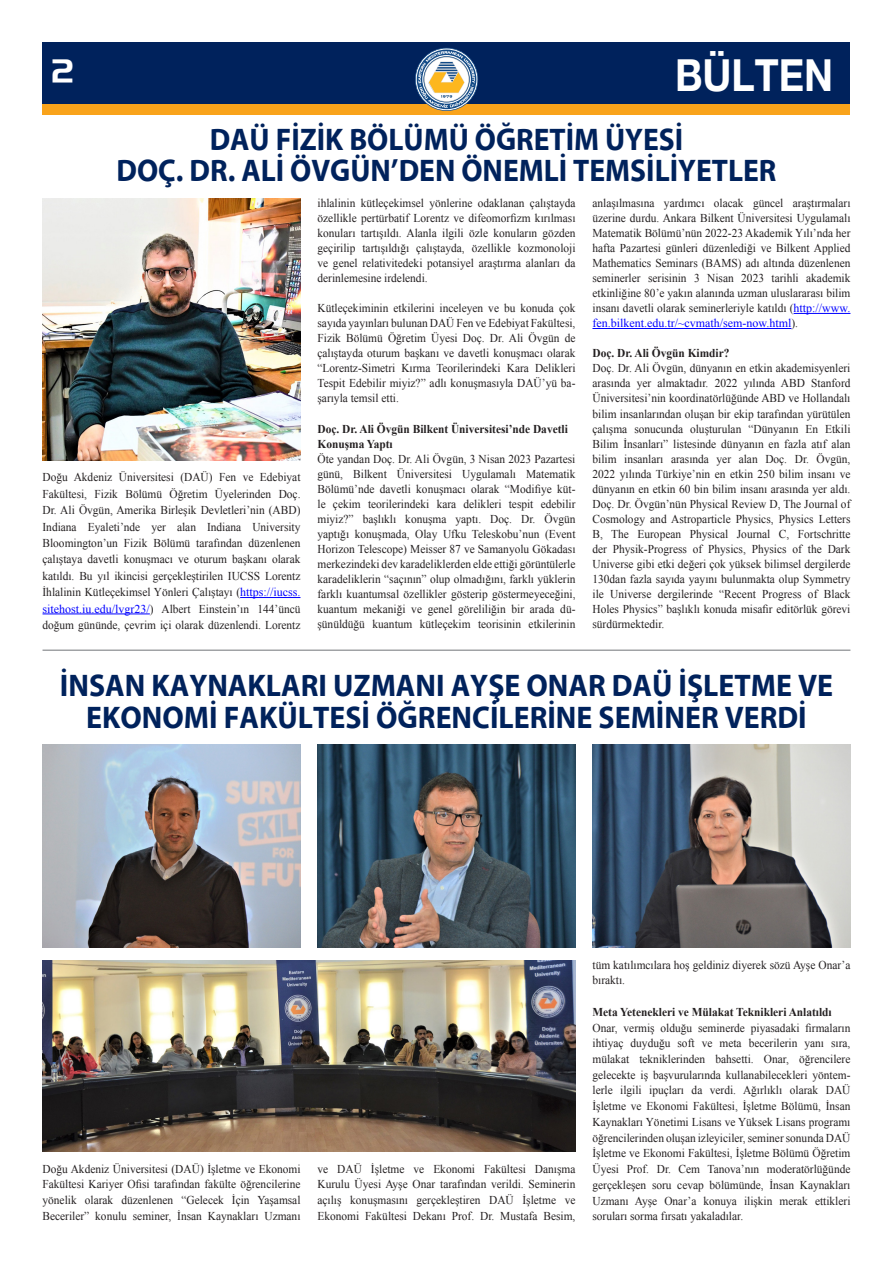
<style>
.page{position:relative;width:893px;height:1263px;background:#fff}
.page>*{position:absolute;margin:0;border:0;box-sizing:border-box;transform-origin:0 0}
.t1{font:700 44.1px "Helvetica Neue EMU";color:#fff;scale:.89 1}
.t2{font:700 31.5px/31.5px "Myriad EMU";color:#00225c;text-align:center;scale:.95 1}
.t3{font:700 31.5px "Myriad EMU";color:#00225c;scale:.94 1}
.t4{font:31.5px "Handel EMU";color:#fff}
.t5{font:12px/15px "Times New Roman";color:#231f20;text-align:justify;scale:.95 1}
.t6{font:700 12px/15px "Times New Roman";color:#231f20;scale:.95 1}
.s1{color:#00f}
</style>
<div class="page">
<div style="left:43px;top:43px;width:807px;height:72px;background:#f9a31b"></div>
<div style="left:43px;top:43px;width:807px;height:61px;background:#00225c"></div>
<svg style="left:415px;top:48px;width:63px;height:63px"></svg>
<hr style="left:240px;top:597px;width:60px;height:1px;background:#00f">
<hr style="left:43px;top:614px;width:107px;height:1px;background:#00f">
<hr style="left:794px;top:313px;width:56px;height:1px;background:#00f">
<hr style="left:592px;top:328px;width:199px;height:1px;background:#00f">
<img style="left:43px;top:198px;width:257px;height:262px">
<hr style="left:43px;top:649px;width:807px;height:2px;background:#939598">
<img style="left:43px;top:745px;width:257px;height:203px">
<img style="left:317px;top:745px;width:258px;height:203px">
<img style="left:592px;top:745px;width:258px;height:203px">
<img style="left:43px;top:960px;width:533px;height:191px">
<p class="t4" style="left:52px;top:52px;width:23px">2</p>
<p class="t1" style="left:675px;top:48px;width:179px">BÜLTEN</p>
<p class="t3" style="left:210px;top:122px;width:505px">DAÜ FİZİK BÖLÜMÜ ÖĞRETİM ÜYESİ</p>
<p class="t3" style="left:117px;top:154px;width:703px">DOÇ. DR. ALİ ÖVGÜN’DEN ÖNEMLİ TEMSİLİYETLER</p>
<p class="t5" style="left:43px;top:469px;width:273px;line-height:16.4px">Doğu Akdeniz Üniversitesi (DAÜ) Fen ve Edebiyat Fakültesi, Fizik Bölümü Öğretim Üyelerinden Doç.<br>Dr. Ali Övgün, Amerika Birleşik Devletleri’nin (ABD)<br>Indiana Eyaleti’nde yer alan Indiana University Bloomington’un Fizik Bölümü tarafından düzenlenen çalıştaya davetli konuşmacı ve oturum başkanı olarak katıldı. Bu yıl ikincisi gerçekleştirilen IUCSS Lorentz İhlalinin Kütleçekimsel Yönleri Çalıştayı (<span class="s1">https://iucss. sitehost.iu.edu/lvgr23/</span>) Albert Einstein’ın 144’üncü doğum gününde, çevrim içi olarak düzenlendi. Lorentz</p>
<p class="t5" style="left:317px;top:195px;width:273px">ihlalinin kütleçekimsel yönlerine odaklanan çalıştayda özellikle pertürbatif Lorentz ve difeomorfizm kırılması konuları tartışıldı. Alanla ilgili özle konuların gözden geçirilip tartışıldığı çalıştayda, özellikle kozmonoloji ve genel relativitedeki potansiyel araştırma alanları da derinlemesine irdelendi.</p>
<p class="t5" style="left:317px;top:300px;width:273px">Kütleçekiminin etkilerini inceleyen ve bu konuda çok sayıda yayınları bulunan DAÜ Fen ve Edebiyat Fakültesi, Fizik Bölümü Öğretim Üyesi Doç. Dr. Ali Övgün de çalıştayda oturum başkanı ve davetli konuşmacı olarak “Lorentz-Simetri Kırma Teorilerindeki Kara Delikleri Tespit Edebilir miyiz?” adlı konuşmasıyla DAÜ’yü ba&shy;şarıyla temsil etti.</p>
<p class="t6" style="left:317px;top:421px;width:265px">Doç. Dr. Ali Övgün Bilkent Üniversitesi’nde Davetli<br>Konuşma Yaptı</p>
<p class="t5" style="left:317px;top:451px;width:273px">Öte yandan Doç. Dr. Ali Övgün, 3 Nisan 2023 Pazartesi günü, Bilkent Üniversitesi Uygulamalı Matematik Bölümü’nde davetli konuşmacı olarak “Modifiye küt&shy;le çekim teorilerindeki kara delikleri tespit edebilir miyiz?” başlıklı konuşma yaptı. Doç. Dr. Övgün yaptığı konuşmada, Olay Ufku Teleskobu’nun (Event Horizon Telescope) Meisser 87 ve Samanyolu Gökadası merkezindeki dev karadeliklerden elde ettiği görüntülerle karadeliklerin “saçının” olup olmadığını, farklı yüklerin farklı kuantumsal özellikler gösterip göstermeyeceğini, kuantum mekaniği ve genel göreliliğin bir arada dü&shy;şünüldüğü kuantum kütleçekim teorisinin etkilerinin</p>
<p class="t5" style="left:592px;top:195px;width:273px">anlaşılmasına yardımcı olacak güncel araştırmaları üzerine durdu. Ankara Bilkent Üniversitesi Uygulamalı Matematik Bölümü’nün 2022-23 Akademik Yılı’nda her hafta Pazartesi günleri düzenlediği ve Bilkent Applied Mathematics Seminars (BAMS) adı altında düzenlenen seminerler serisinin 3 Nisan 2023 tarihli akademik etkinliğine 80’e yakın alanında uzman uluslararası bilim insanı davetli olarak seminerleriyle katıldı (<span class="s1">http://www. fen.bilkent.edu.tr/~cvmath/sem-now.html</span>).</p>
<p class="t6" style="left:592px;top:345px;width:146px">Doç. Dr. Ali Övgün Kimdir?</p>
<p class="t5" style="left:592px;top:361px;width:273px">Doç. Dr. Ali Övgün, dünyanın en etkin akademisyenleri arasında yer almaktadır. 2022 yılında ABD Stanford Üniversitesi’nin koordinatörlüğünde ABD ve Hollandalı bilim insanlarından oluşan bir ekip tarafından yürütülen çalışma sonucunda oluşturulan “Dünyanın En Etkili Bilim İnsanları” listesinde dünyanın en fazla atıf alan bilim insanları arasında yer alan Doç. Dr. Övgün, 2022 yılında Türkiye’nin en etkin 250 bilim insanı ve dünyanın en etkin 60 bin bilim insanı arasında yer aldı.<br>Doç. Dr. Övgün’nün Physical Review D, The Journal of Cosmology and Astroparticle Physics, Physics Letters B, The European Physical Journal C, Fortschritte der Physik-Progress of Physics, Physics of the Dark Universe gibi etki değeri çok yüksek bilimsel dergilerde 130dan fazla sayıda yayını bulunmakta olup Symmetry ile Universe dergilerinde “Recent Progress of Black Holes Physics” başlıklı konuda misafir editörlük görevi sürdürmektedir.</p>
<p class="t2" style="left:60px;top:671px;width:815px">İNSAN KAYNAKLARI UZMANI AYŞE ONAR DAÜ İŞLETME VE<br>EKONOMİ FAKÜLTESİ ÖĞRENCİLERİNE SEMİNER VERDİ</p>
<p class="t5" style="left:43px;top:1160px;width:273px;line-height:15.8px">Doğu Akdeniz Üniversitesi (DAÜ) İşletme ve Ekonomi Fakültesi Kariyer Ofisi tarafından fakülte öğrencilerine yönelik olarak düzenlenen “Gelecek İçin Yaşamsal Beceriler” konulu seminer, İnsan Kaynakları Uzmanı</p>
<p class="t5" style="left:317px;top:1160px;width:273px;line-height:15.8px">ve DAÜ İşletme ve Ekonomi Fakültesi Danışma Kurulu Üyesi Ayşe Onar tarafından verildi. Seminerin açılış konuşmasını gerçekleştiren DAÜ İşletme ve Ekonomi Fakültesi Dekanı Prof. Dr. Mustafa Besim,</p>
<p class="t5" style="left:592px;top:957px;width:273px;line-height:15.8px">tüm katılımcılara hoş geldiniz diyerek sözü Ayşe Onar’a bıraktı.</p>
<p class="t6" style="left:592px;top:1004px;width:253px">Meta Yetenekleri ve Mülakat Teknikleri Anlatıldı</p>
<p class="t5" style="left:592px;top:1019px;width:273px;line-height:15.8px">Onar, vermiş olduğu seminerde piyasadaki firmaların ihtiyaç duyduğu soft ve meta becerilerin yanı sıra, mülakat tekniklerinden bahsetti. Onar, öğrencilere gelecekte iş başvurularında kullanabilecekleri yöntem&shy;lerle ilgili ipuçları da verdi. Ağırlıklı olarak DAÜ İşletme ve Ekonomi Fakültesi, İşletme Bölümü, İnsan Kaynakları Yönetimi Lisans ve Yüksek Lisans programı öğrencilerinden oluşan izleyiciler, seminer sonunda DAÜ İşletme ve Ekonomi Fakültesi, İşletme Bölümü Öğretim Üyesi Prof. Dr. Cem Tanova’nın moderatörlüğünde gerçekleşen soru cevap bölümünde, İnsan Kaynakları Uzmanı Ayşe Onar’a konuya ilişkin merak ettikleri soruları sorma fırsatı yakaladılar.</p>
</div>
